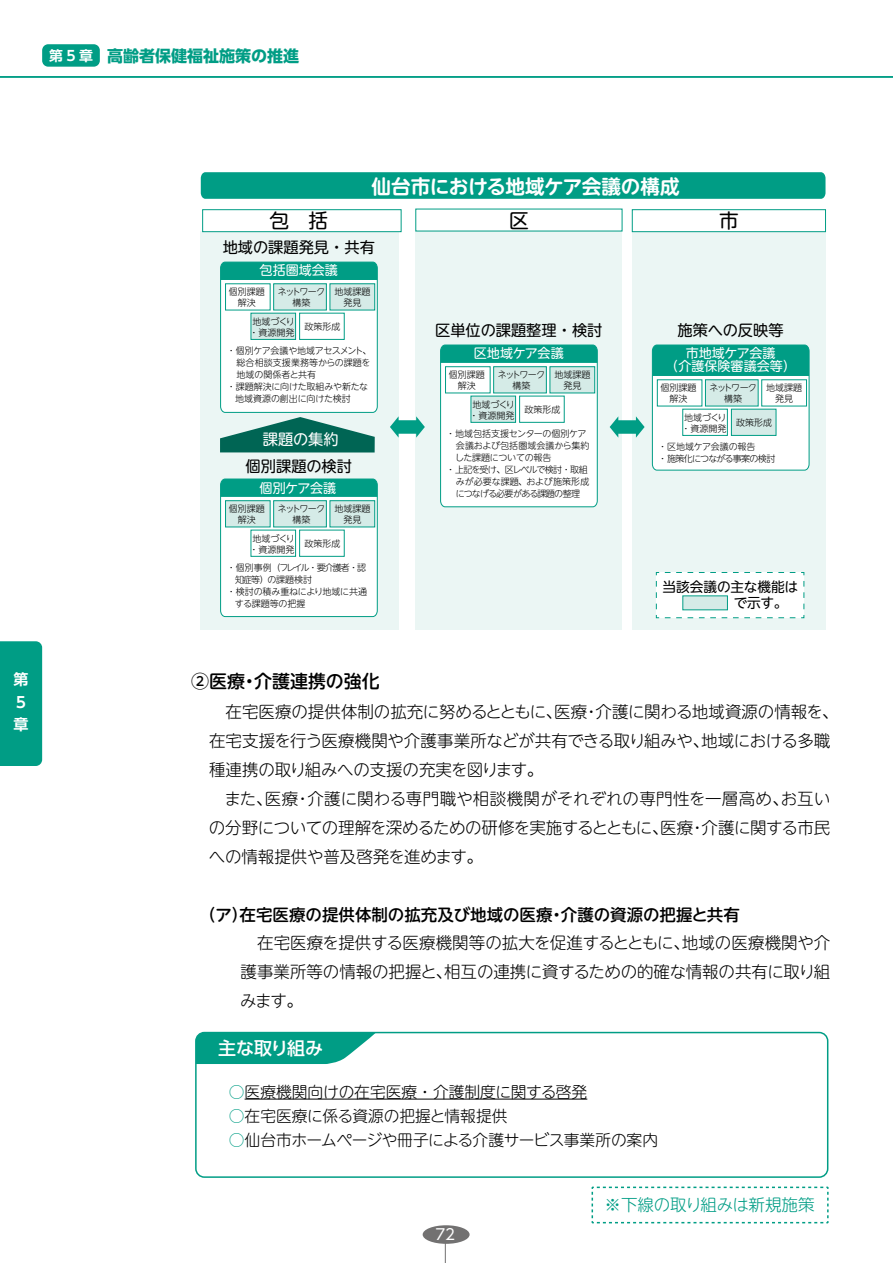
<style>
.page{position:relative;width:893px;height:1263px;background:#fff}
.page>*{position:absolute;margin:0;border:0;box-sizing:border-box;transform-origin:0 0}
.t1{font:700 19.65px "UD Shin M Go Pr 6 De";letter-spacing:-.02em;color:#fff}
.t2{font:19.65px "UD Shin M Go Pr 6";color:#000}
.t3{font:500 18px "UD Shin M Go Pr 6";color:#000}
.t4{font:500 18px "UD Shin Go Pr 6";letter-spacing:-.005em;color:#fff}
.t5{font:300 16.5px/28.8px "UD Shin M Go Pr 6";letter-spacing:-.015em;color:#000;text-align:justify}
.t6{font:500 16.5px "UD Shin M Go Pr 6";color:#000}
.t7{font:300 16.5px "UD Shin M Go Pr 6";letter-spacing:-.01em;color:#009d85}
.t8{font:700 16.05px "UD Shin Go Pro";color:#009d85}
.t9{font:300 15.75px "UD Shin M Go Pr 6";letter-spacing:-.01em;color:#000}
.t10{font:300 15.75px "UD Shin M Go Pr 6";letter-spacing:-.03em;color:#000}
.t11{font:15.3px "UD Shin M Go Pr 6";color:#000}
.t12{font:15.3px "UD Shin M Go Pr 6";letter-spacing:-.005em;color:#fff}
.t13{font:700 15px/22.5px "UD Shin Go Pro De";color:#fff}
.t14{font:15px "UD Shin Go Pro";color:#fff}
.t15{font:13.65px/15.6px "UD Shin M Go Pr 6";letter-spacing:-.01em;color:#000;text-align:center}
.t16{font:13.05px/13px "UD Shin M Go Pr 6";color:#fff;text-align:center}
.t17{font:300 9px/10.9px "UD Shin M Go Pr 6";letter-spacing:-.01em;color:#000;text-align:center}
.t18{font:300 9px/10.9px "UD Shin M Go Pr 6";letter-spacing:-.115em;color:#000;text-align:center}
.t19{font:300 9px/12px "UD Shin M Go Pr 6";letter-spacing:-.06em;color:#000}
.t20{font:300 9px "UD Shin M Go Pr 6";letter-spacing:-.035em;color:#000}
.t21{font:300 9px "UD Shin M Go Pr 6";letter-spacing:-.1em;color:#000}
.t22{font:300 9px "UD Shin M Go Pr 6";letter-spacing:-.095em;color:#000}
.t23{font:300 9px "UD Shin M Go Pr 6";letter-spacing:.01em;color:#000}
.t24{font:300 9px "UD Shin M Go Pr 6";letter-spacing:.015em;color:#000}
.t25{font:300 9px "UD Shin M Go Pr 6";letter-spacing:-.085em;color:#000}
.t26{font:300 9px "UD Shin M Go Pr 6";letter-spacing:-.03em;color:#000}
.s1{font-family:"UD Shin Go Pro De";font-size:13.8px;color:#fff}
.s2{color:#009d85}
</style>
<div class="page">
<div style="left:0;top:641px;width:42px;height:125px;background:#009d85"></div>
<hr style="left:0;top:76px;width:893px;height:2px;background:#009d85">
<div style="left:42px;top:44px;width:58px;height:23px;background:#009d85;border-radius:6px"></div>
<div style="left:423px;top:1225px;width:47px;height:19px;background:#727171;border-radius:50%"></div>
<svg style="left:445px;top:1244px;width:1px;height:19px"></svg>
<svg style="left:591px;top:1186px;width:238px;height:38px"></svg>
<hr style="left:245px;top:1099px;width:342px;height:1px;background:#000">
<div style="left:195px;top:1032px;width:633px;height:146px;border:2px solid #009d85;border-radius:9px"></div>
<svg style="left:196px;top:1032px;width:180px;height:32px;background:#1ba792"></svg>
<div style="left:632px;top:232px;width:193px;height:398px;background:#ebf6f4"></div>
<svg style="left:655px;top:572px;width:150px;height:47px;background:#f3faf9"></svg>
<div style="left:201px;top:232px;width:198px;height:398px;background:#ebf6f4"></div>
<div style="left:416px;top:232px;width:206px;height:398px;background:#ebf6f4"></div>
<svg style="left:220px;top:261px;width:158px;height:191px;background:#b6dbd5"></svg>
<div style="left:202px;top:209px;width:200px;height:23px;border:1px solid #009d85"></div>
<div style="left:632px;top:209px;width:194px;height:23px;border:1px solid #009d85"></div>
<svg style="left:201px;top:172px;width:624px;height:27px;background:#049e86"></svg>
<div style="left:299px;top:313px;width:46px;height:27px;border:1px solid #009d85"></div>
<svg style="left:440px;top:344px;width:158px;height:164px;background:#d2ede8"></svg>
<div style="left:445px;top:366px;width:46px;height:27px;border:1px solid #009d85"></div>
<div style="left:519px;top:396px;width:46px;height:27px;border:1px solid #009d85"></div>
<svg style="left:651px;top:344px;width:159px;height:127px;background:#addfd7"></svg>
<div style="left:683px;top:596px;width:44px;height:14px;background:#d5ebe7"></div>
<svg style="left:390px;top:416px;width:35px;height:22px"></svg>
<svg style="left:610px;top:416px;width:35px;height:22px"></svg>
<svg style="left:220px;top:478px;width:158px;height:139px;background:#caeae5"></svg>
<div style="left:226px;top:501px;width:44px;height:26px;background:#d5ebe7"></div>
<div style="left:225px;top:500px;width:46px;height:27px;border:1px solid #009d85"></div>
<div style="left:299px;top:530px;width:46px;height:27px;border:1px solid #009d85"></div>
<p class="t8" style="left:49px;top:43px;width:252px"><span class="s1">第 5 章</span> 高齢者保健福祉施策の推進</p>
<p class="t13" style="left:14px;top:668px;width:16px">第<br>５章</p>
<p class="t1" style="left:372px;top:169px;width:310px">仙台市における地域ケア会議の構成</p>
<p class="t2" style="left:269px;top:204px;width:60px">包　括</p>
<p class="t11" style="left:223px;top:234px;width:154px">地域の課題発見・共有</p>
<p class="t16" style="left:260px;top:263px;width:80px">包括圏域会議</p>
<p class="t17" style="left:229px;top:286px;width:37px">個別課題解決</p>
<p class="t18" style="left:278px;top:286px;width:49px">ネットワーク構築</p>
<p class="t17" style="left:250px;top:316px;width:47px">地域づくり・資源開発</p>
<p class="t17" style="left:304px;top:320px;width:37px">政策形成</p>
<p class="t17" style="left:334px;top:286px;width:37px">地域課題発見</p>
<p class="t20" style="left:227px;top:343px;width:146px">・個別ケア会議や地域アセスメント、</p>
<p class="t23" style="left:237px;top:355px;width:135px">総合相談支援業務等からの課題を</p>
<p class="t17" style="left:237px;top:368px;width:81px">地域の関係者と共有</p>
<p class="t17" style="left:227px;top:380px;width:143px">・課題解決に向けた取組みや新たな</p>
<p class="t17" style="left:235px;top:392px;width:117px">地域資源の創出に向けた検討</p>
<p class="t12" style="left:263px;top:427px;width:77px">課題の集約</p>
<p class="t11" style="left:246px;top:454px;width:108px">個別課題の検討</p>
<p class="t16" style="left:260px;top:481px;width:78px">個別ケア会議</p>
<p class="t17" style="left:229px;top:503px;width:37px">個別課題解決</p>
<p class="t18" style="left:278px;top:503px;width:49px">ネットワーク構築</p>
<p class="t17" style="left:250px;top:533px;width:47px">地域づくり・資源開発</p>
<p class="t17" style="left:304px;top:537px;width:37px">政策形成</p>
<p class="t17" style="left:334px;top:503px;width:37px">地域課題発見</p>
<p class="t21" style="left:227px;top:560px;width:141px">・個別事例（フレイル・要介護者・認</p>
<p class="t17" style="left:235px;top:573px;width:79px">知症等）の課題検討</p>
<p class="t17" style="left:227px;top:585px;width:142px">・検討の積み重ねにより地域に共通</p>
<p class="t17" style="left:235px;top:597px;width:72px">する課題等の把握</p>
<p class="t2" style="left:509px;top:204px;width:21px">区</p>
<p class="t2" style="left:719px;top:204px;width:21px">市</p>
<p class="t11" style="left:435px;top:317px;width:169px">区単位の課題整理・検討</p>
<p class="t16" style="left:474px;top:346px;width:91px">区地域ケア会議</p>
<p class="t17" style="left:449px;top:369px;width:37px">個別課題解決</p>
<p class="t18" style="left:498px;top:369px;width:49px">ネットワーク構築</p>
<p class="t17" style="left:470px;top:399px;width:47px">地域づくり・資源開発</p>
<p class="t17" style="left:524px;top:403px;width:37px">政策形成</p>
<p class="t17" style="left:554px;top:369px;width:37px">地域課題発見</p>
<p class="t17" style="left:446px;top:427px;width:142px">・地域包括支援センターの個別ケア</p>
<p class="t17" style="left:456px;top:439px;width:135px">会議および包括圏域会議から集約</p>
<p class="t26" style="left:455px;top:450px;width:98px">した課題についての報告</p>
<p class="t22" style="left:446px;top:462px;width:143px">・上記を受け、区レベルで検討・取組</p>
<p class="t24" style="left:456px;top:474px;width:135px">みが必要な課題、および施策形成</p>
<p class="t25" style="left:456px;top:486px;width:126px">につなげる必要がある課題の整理</p>
<p class="t11" style="left:677px;top:317px;width:108px">施策への反映等</p>
<p class="t16" style="left:665px;top:346px;width:132px">市地域ケア会議<br>（介護保険審議会等）</p>
<p class="t17" style="left:661px;top:382px;width:37px">個別課題解決</p>
<p class="t18" style="left:710px;top:382px;width:49px">ネットワーク構築</p>
<p class="t17" style="left:681px;top:412px;width:47px">地域づくり・資源開発</p>
<p class="t17" style="left:736px;top:416px;width:38px">政策形成</p>
<p class="t17" style="left:766px;top:382px;width:37px">地域課題発見</p>
<p class="t19" style="left:658px;top:440px;width:119px">・区地域ケア会議の報告<br>・施策化につながる事案の検討</p>
<p class="t15" style="left:662px;top:578px;width:137px">当該会議の主な機能は　　　　で示す。</p>
<p class="t3" style="left:191px;top:666px;width:190px">②医療・介護連携の強化</p>
<p class="t5" style="left:209px;top:697px;width:631px;text-align:left">　在宅医療の提供体制の拡充に努めるとともに、医療・介護に関わる地域資源の情報を、在宅支援を行う医療機関や介護事業所などが共有できる取り組みや、地域における多職種連携の取り組みへの支援の充実を図ります。</p>
<p class="t5" style="left:209px;top:783px;width:623px;text-indent:16px">また、医療・介護に関わる専門職や相談機関がそれぞれの専門性を一層高め、お互いの分野についての理解を深めるための研修を実施するとともに、医療・介護に関する市民への情報提供や普及啓発を進めます。</p>
<p class="t6" style="left:199px;top:900px;width:542px">（ア）在宅医療の提供体制の拡充及び地域の医療・介護の資源の把握と共有</p>
<p class="t5" style="left:240px;top:928px;width:592px;text-indent:17px">在宅医療を提供する医療機関等の拡大を促進するとともに、地域の医療機関や介護事業所等の情報の把握と、相互の連携に資するための的確な情報の共有に取り組みます。</p>
<p class="t4" style="left:218px;top:1034px;width:106px">主な取り組み</p>
<p class="t9" style="left:229px;top:1079px;width:360px"><span class="s2">○</span>医療機関向けの在宅医療・介護制度に関する啓発</p>
<p class="t9" style="left:229px;top:1103px;width:280px"><span class="s2">○</span>在宅医療に係る資源の把握と情報提供</p>
<p class="t10" style="left:229px;top:1127px;width:431px"><span class="s2">○</span>仙台市ホームページや冊子による介護サービス事業所の案内</p>
<p class="t14" style="left:436px;top:1222px;width:21px">72</p>
<p class="t7" style="left:604px;top:1191px;width:212px">※下線の取り組みは新規施策</p>
</div>
